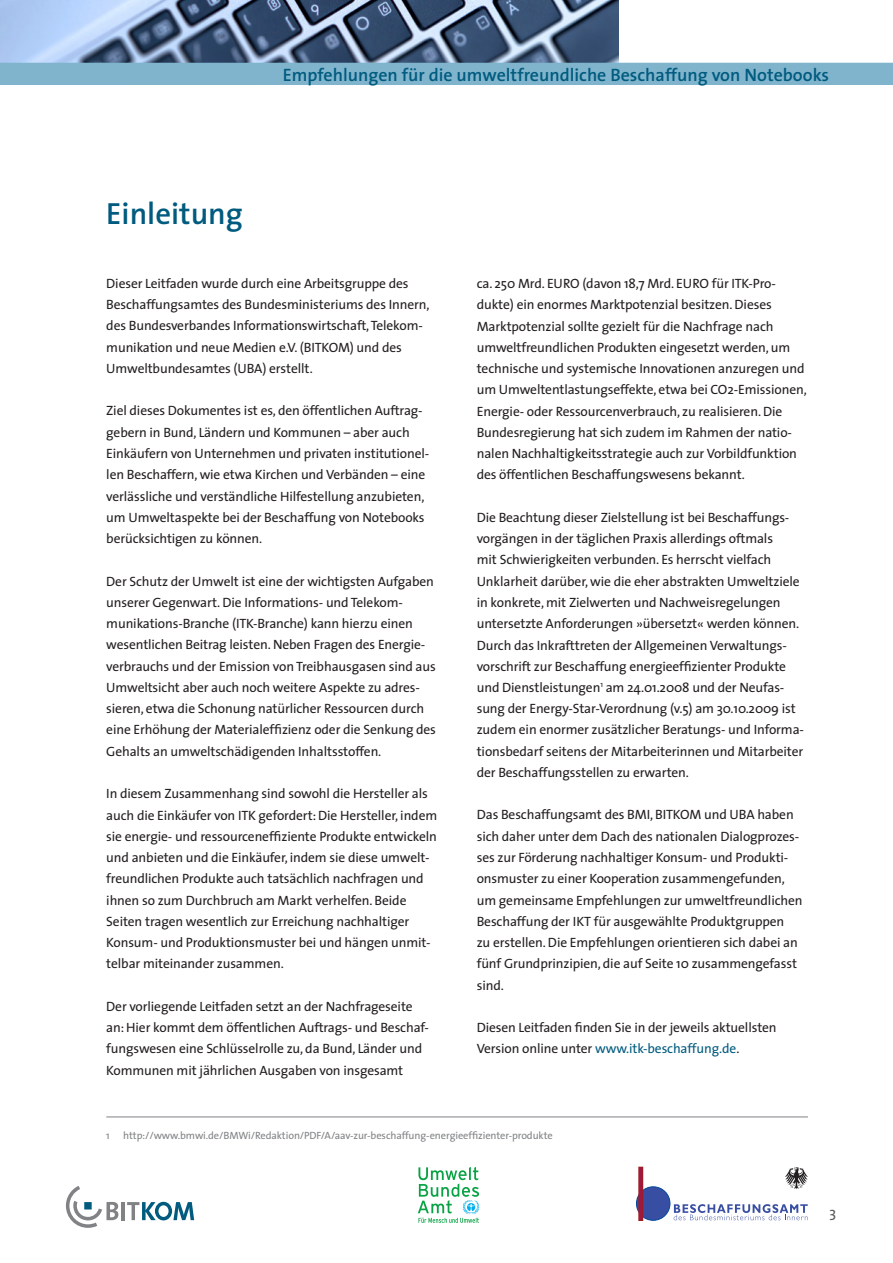
<style>
.page{position:relative;width:893px;height:1263px;background:#fff}
.page>*{position:absolute;margin:0;border:0;box-sizing:border-box;transform-origin:0 0}
.t1{font:600 30.75px "The Sans";color:#005b7f}
.t2{font:600 18px "The Sans";color:#005b7f}
.t3{font:15px "The Sans Caps";color:#58595b}
.t4{font:13.5px/21.3px "The Sans";letter-spacing:-.01em;color:#231f20}
.t5{font:10.5px "The Sans";letter-spacing:-.01em;color:#808285}
.s1{color:#005b7f}
</style>
<div class="page">
<img style="left:0;top:0;width:618px;height:63px">
<div style="left:0;top:63px;width:893px;height:22px;background:#80b4cc"></div>
<svg style="left:418px;top:1167px;width:61px;height:56px"></svg>
<svg style="left:66px;top:1186px;width:52px;height:42px"></svg>
<hr style="left:121px;top:1202px;width:4px;height:18px;background:#808285">
<div style="left:84px;top:1202px;width:8px;height:7px;background:#005b7f"></div>
<svg style="left:127px;top:1202px;width:67px;height:18px"></svg>
<svg style="left:674px;top:1204px;width:134px;height:16px"></svg>
<div style="left:636px;top:1187px;width:34px;height:33px;background:#384ea2;border-radius:50%"></div>
<div style="left:636px;top:1186px;width:34px;height:34px;border:1px solid #024999;border-radius:50%"></div>
<div style="left:639px;top:1167px;width:4px;height:54px;border:1px solid #9f1c25"></div>
<svg style="left:785px;top:1167px;width:23px;height:22px"></svg>
<hr style="left:106px;top:1117px;width:702px;height:1px;background:#808285">
<h2 class="t2" style="left:283px;top:63px;width:548px">Empfehlungen für die umweltfreundliche Beschaffung von Notebooks</h2>
<h1 class="t1" style="left:106px;top:194px;width:138px">Einleitung</h1>
<p class="t4" style="left:106px;top:273px;width:325px">Dieser Leitfaden wurde durch eine Arbeitsgruppe des Beschaffungsamtes des Bundesministeriums des Innern, des Bundesverbandes Informationswirtschaft, Telekom&shy;munikation und neue Medien e.V. (BITKOM) und des Umweltbundesamtes (UBA) erstellt.</p>
<p class="t4" style="left:106px;top:400px;width:324px">Ziel dieses Dokumentes ist es, den öffentlichen Auftrag&shy;gebern in Bund, Ländern und Kommunen – aber auch Einkäufern von Unternehmen und privaten institutionel&shy;len Beschaffern, wie etwa Kirchen und Verbänden – eine verlässliche und verständliche Hilfestellung anzubieten, um Umweltaspekte bei der Beschaffung von Notebooks berücksichtigen zu können.</p>
<p class="t4" style="left:106px;top:570px;width:331px">Der Schutz der Umwelt ist eine der wichtigsten Aufgaben unserer Gegenwart. Die Informations- und Telekom&shy;munikations-Branche (ITK-Branche) kann hierzu einen wesentlichen Beitrag leisten. Neben Fragen des Energie&shy;verbrauchs und der Emission von Treibhausgasen sind aus Umweltsicht aber auch noch weitere Aspekte zu adres&shy;sieren, etwa die Schonung natürlicher Ressourcen durch eine Erhöhung der Materialeffizienz oder die Senkung des Gehalts an umweltschädigenden Inhaltsstoffen.</p>
<p class="t4" style="left:106px;top:783px;width:332px">In diesem Zusammenhang sind sowohl die Hersteller als auch die Einkäufer von ITK gefordert: Die Hersteller, indem sie energie- und ressourceneffiziente Produkte entwickeln und anbieten und die Einkäufer, indem sie diese umwelt&shy;freundlichen Produkte auch tatsächlich nachfragen und ihnen so zum Durchbruch am Markt verhelfen. Beide Seiten tragen wesentlich zur Erreichung nachhaltiger Konsum- und Produktionsmuster bei und hängen unmit&shy;telbar miteinander zusammen.</p>
<p class="t4" style="left:106px;top:996px;width:324px">Der vorliegende Leitfaden setzt an der Nachfrageseite an: Hier kommt dem öffentlichen Auftrags- und Beschaf&shy;fungswesen eine Schlüsselrolle zu, da Bund, Länder und Kommunen mit jährlichen Ausgaben von insgesamt</p>
<p class="t4" style="left:477px;top:273px;width:331px">ca. 250 Mrd. EURO (davon 18,7 Mrd. EURO für ITK-Pro&shy;dukte) ein enormes Marktpotenzial besitzen. Dieses Marktpotenzial sollte gezielt für die Nachfrage nach umweltfreundlichen Produkten eingesetzt werden, um technische und systemische Innovationen anzuregen und um Umweltentlastungseffekte, etwa bei CO2-Emissionen, Energie- oder Ressourcenverbrauch, zu realisieren. Die Bundesregierung hat sich zudem im Rahmen der natio&shy;nalen Nachhaltigkeitsstrategie auch zur Vorbildfunktion des öffentlichen Beschaffungswesens bekannt.</p>
<p class="t4" style="left:477px;top:507px;width:329px">Die Beachtung dieser Zielstellung ist bei Beschaffungs&shy;vorgängen in der täglichen Praxis allerdings oftmals<br>mit Schwierigkeiten verbunden. Es herrscht vielfach Unklarheit darüber, wie die eher abstrakten Umweltziele in konkrete, mit Zielwerten und Nachweisregelungen untersetzte Anforderungen »übersetzt« werden können.<br>Durch das Inkrafttreten der Allgemeinen Verwaltungs&shy;vorschrift zur Beschaffung energieeffizienter Produkte und Dienstleistungen<sup>1</sup> am 24.01.2008 und der Neufas&shy;sung der Energy-Star-Verordnung (v.5) am 30.10.2009 ist zudem ein enormer zusätzlicher Beratungs- und Informa&shy;tionsbedarf seitens der Mitarbeiterinnen und Mitarbeiter der Beschaffungsstellen zu erwarten.</p>
<p class="t4" style="left:477px;top:804px;width:327px">Das Beschaffungsamt des BMI, BITKOM und UBA haben sich daher unter dem Dach des nationalen Dialogprozes&shy;ses zur Förderung nachhaltiger Konsum- und Produkti&shy;onsmuster zu einer Kooperation zusammengefunden, um gemeinsame Empfehlungen zur umweltfreundlichen Beschaffung der IKT für ausgewählte Produktgruppen<br>zu erstellen. Die Empfehlungen orientieren sich dabei an fünf Grundprinzipien, die auf Seite 10 zusammengefasst sind.</p>
<p class="t4" style="left:477px;top:1017px;width:301px">Diesen Leitfaden finden Sie in der jeweils aktuellsten<br>Version online unter <span class="s1">www.itk-beschaffung.de</span>.</p>
<p class="t5" style="left:106px;top:1129px;width:5px">1</p>
<p class="t5" style="left:123px;top:1129px;width:431px">http://www.bmwi.de/BMWi/Redaktion/PDF/A/aav-zur-beschaffung-energieeffizienter-produkte</p>
<p class="t3" style="left:829px;top:1205px;width:9px">3</p>
</div>
